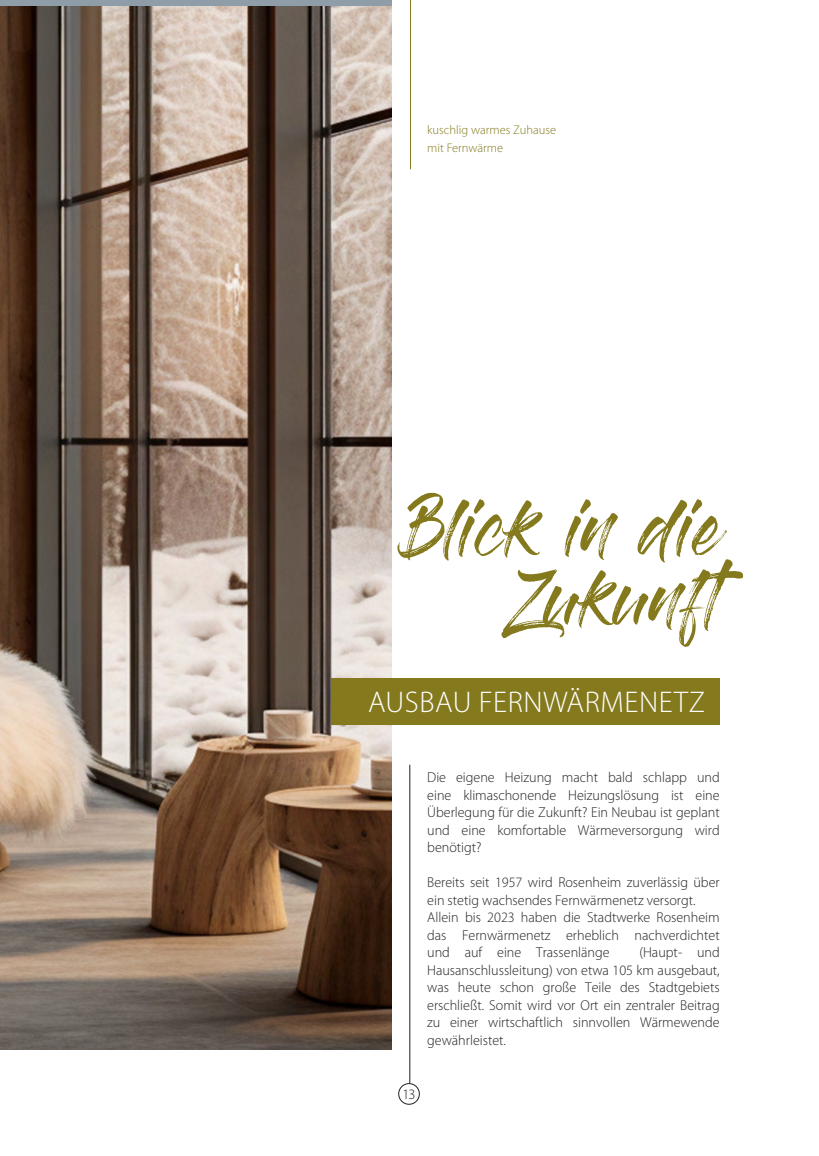
<style>
.page{position:relative;width:819px;height:1156px;background:#fff}
.page>*{position:absolute;margin:0;border:0;box-sizing:border-box;transform-origin:0 0}
.t1{font:56.25px/70px "Gloss And Bloom";color:#847a1d}
.t2{font:300 30px "Myriad Pro";letter-spacing:.02em;color:#fff}
.t3{font:300 14.38px/17.5px "Myriad Pro";color:#231f20;text-align:justify}
.t4{font:300 12.5px/17.5px "Myriad Pro";color:#847a1d}
</style>
<div class="page">
<img style="left:0;top:7px;width:392px;height:1042px">
<div style="left:398px;top:1082px;width:21px;height:22px;border:1px solid #231f20;border-radius:50%"></div>
<hr style="left:410px;top:0;width:1px;height:169px;background:#847a1d">
<div style="left:331px;top:678px;width:388px;height:46px;background:#847a1d"></div>
<hr style="left:409px;top:764px;width:1px;height:318px;background:#231f20">
<p class="t4" style="left:427px;top:122px;width:130px">kuschlig warmes Zuhause mit Fernwärme</p>
<h1 class="t1" style="left:507px;top:500px;width:250px;text-indent:-101px">Blick in die<br>Zukunft</h1>
<h2 class="t2" style="left:368px;top:685px;width:338px">AUSBAU FERNWÄRMENETZ</h2>
<p class="t3" style="left:427px;top:768px;width:294px">Die eigene Heizung macht bald schlapp und eine klimaschonende Heizungslösung ist eine Überlegung für die Zukunft? Ein Neubau ist geplant und eine komfortable Wärmeversorgung wird benötigt?</p>
<p class="t3" style="left:427px;top:873px;width:294px;text-align:left">Bereits seit 1957 wird Rosenheim zuverlässig über ein stetig wachsendes Fernwärmenetz versorgt.<br>Allein bis 2023 haben die Stadtwerke Rosenheim das Fernwärmenetz erheblich nachverdichtet und auf eine Trassenlänge</p>
<p class="t3" style="left:427px;top:943px;width:294px;text-indent:212px">(Haupt- und Hausanschlussleitung) von etwa 105 km ausgebaut, was heute schon große Teile des Stadtgebiets erschließt. Somit wird vor Ort ein zentraler Beitrag zu einer wirtschaftlich sinnvollen Wärmewende gewährleistet.</p>
<p class="t3" style="left:402px;top:1085px;width:15px">13</p>
</div>
